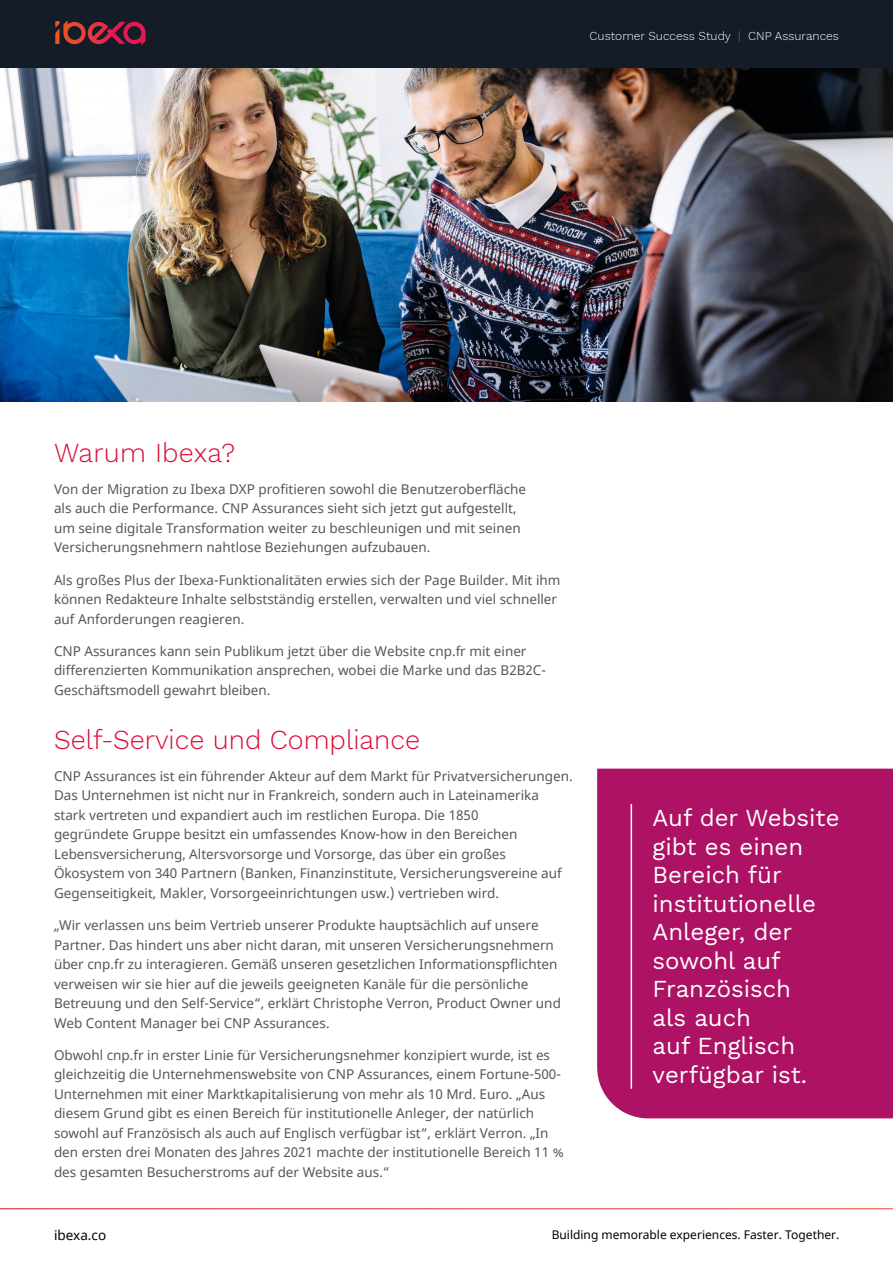
<style>
.page{position:relative;width:893px;height:1263px;background:#fff}
.page>*{position:absolute;margin:0;border:0;box-sizing:border-box;transform-origin:0 0}
.t1{font:300 27px "Work Sans";color:#db0a33}
.t2{font:24px/28.5px "Work Sans";color:#fff}
.t3{font:13.5px/19.5px "Noto Sans";color:#575756}
.t4{font:13.5px "Noto Sans";color:#000}
.t5{font:12px "Noto Sans";color:#000}
.t6{font:300 12px "Work Sans";color:#fff}
.s1{color:#e84926}
</style>
<div class="page">
<div style="left:0;top:0;width:893px;height:68px;background:#141c27"></div>
<svg style="left:55px;top:20px;width:91px;height:26px"></svg>
<div style="left:597px;top:769px;width:296px;height:349px;background:#ae1264"></div>
<hr style="left:631px;top:804px;width:1px;height:285px;background:#fff">
<img style="left:0;top:68px;width:893px;height:334px">
<p class="t6" style="left:590px;top:26px;width:251px">Customer Success Study <span class="s1">|</span> CNP Assurances</p>
<h1 class="t1" style="left:54px;top:432px;width:183px">Warum Ibexa?</h1>
<p class="t3" style="left:54px;top:480px;width:474px">Von der Migration zu Ibexa DXP profitieren sowohl die Benutzeroberfläche als auch die Performance. CNP Assurances sieht sich jetzt gut aufgestellt, um seine digitale Transformation weiter zu beschleunigen und mit seinen Versicherungsnehmern nahtlose Beziehungen aufzubauen.</p>
<p class="t3" style="left:54px;top:570px;width:508px">Als großes Plus der Ibexa-Funktionalitäten erwies sich der Page Builder. Mit ihm können Redakteure Inhalte selbstständig erstellen, verwalten und viel schneller auf Anforderungen reagieren.</p>
<p class="t3" style="left:54px;top:642px;width:494px">CNP Assurances kann sein Publikum jetzt über die Website cnp.fr mit einer differenzierten Kommunikation ansprechen, wobei die Marke und das B2B2C-<br>Geschäftsmodell gewahrt bleiben.</p>
<h1 class="t1" style="left:54px;top:719px;width:368px">Self-Service und Compliance</h1>
<p class="t3" style="left:54px;top:767px;width:520px">CNP Assurances ist ein führender Akteur auf dem Markt für Privatversicherungen.<br>Das Unternehmen ist nicht nur in Frankreich, sondern auch in Lateinamerika stark vertreten und expandiert auch im restlichen Europa. Die 1850<br>gegründete Gruppe besitzt ein umfassendes Know-how in den Bereichen Lebensversicherung, Altersvorsorge und Vorsorge, das über ein großes Ökosystem von 340 Partnern (Banken, Finanzinstitute, Versicherungsvereine auf Gegenseitigkeit, Makler, Vorsorgeeinrichtungen usw.) vertrieben wird.</p>
<p class="t3" style="left:54px;top:916px;width:508px">„Wir verlassen uns beim Vertrieb unserer Produkte hauptsächlich auf unsere Partner. Das hindert uns aber nicht daran, mit unseren Versicherungsnehmern über cnp.fr zu interagieren. Gemäß unseren gesetzlichen Informationspflichten verweisen wir sie hier auf die jeweils geeigneten Kanäle für die persönliche Betreuung und den Self-Service“, erklärt Christophe Verron, Product Owner und Web Content Manager bei CNP Assurances.</p>
<p class="t3" style="left:54px;top:1046px;width:511px">Obwohl cnp.fr in erster Linie für Versicherungsnehmer konzipiert wurde, ist es gleichzeitig die Unternehmenswebsite von CNP Assurances, einem Fortune-500- Unternehmen mit einer Marktkapitalisierung von mehr als 10 Mrd. Euro. „Aus diesem Grund gibt es einen Bereich für institutionelle Anleger, der natürlich sowohl auf Französisch als auch auf Englisch verfügbar ist“, erklärt Verron. „In den ersten drei Monaten des Jahres 2021 machte der institutionelle Bereich 11 % des gesamten Besucherstroms auf der Website aus.“</p>
<h2 class="t2" style="left:653px;top:803px;width:188px">Auf der Website gibt es einen<br>Bereich für institutionelle<br>Anleger, der sowohl auf<br>Französisch<br>als auch<br>auf Englisch verfügbar ist.</h2>
<p class="t4" style="left:54px;top:1225px;width:54px">ibexa.co</p>
<p class="t5" style="left:552px;top:1226px;width:289px">Building memorable experiences. Faster. Together.</p>
</div>
